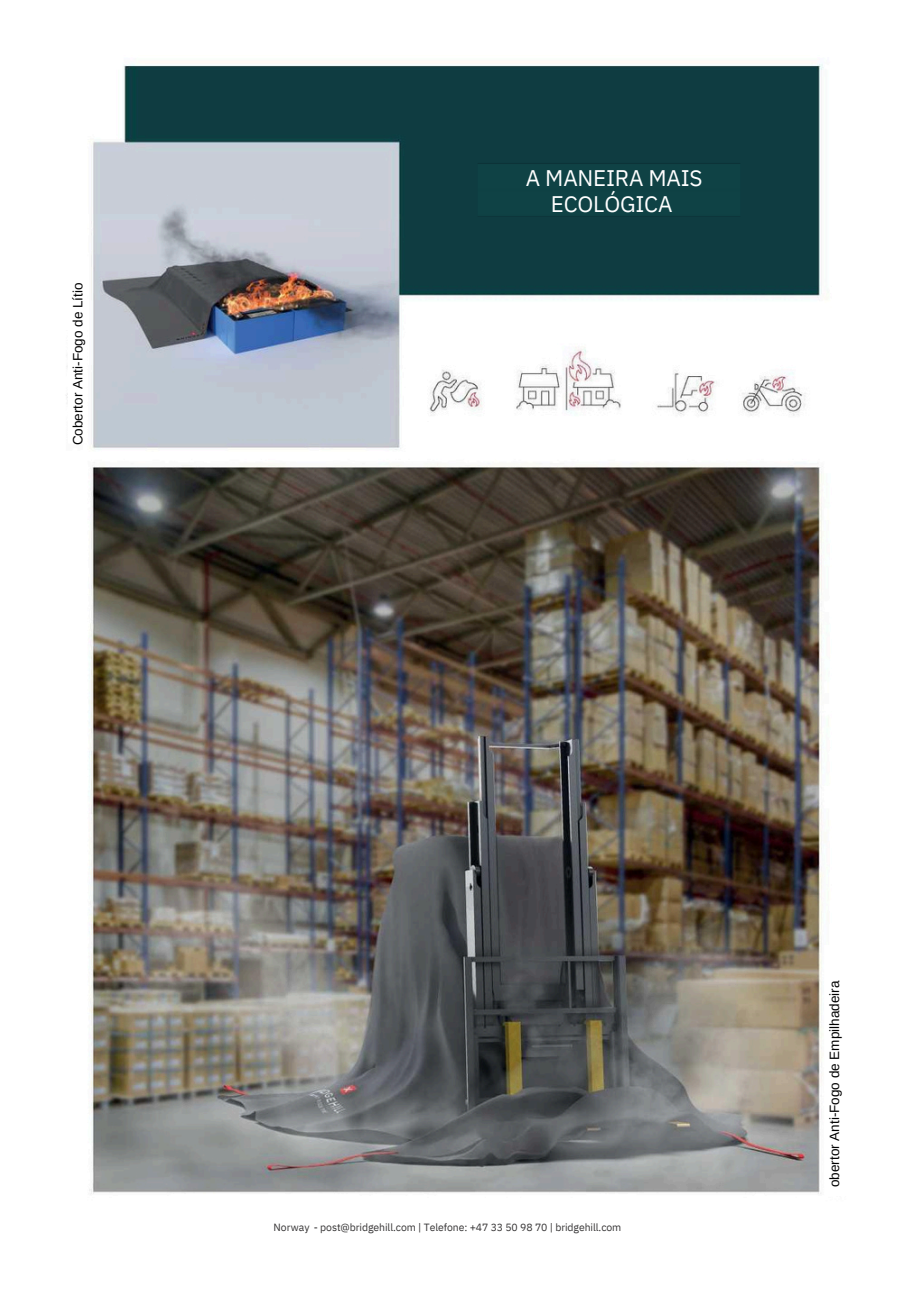
<style>
.page{position:relative;width:911px;height:1304px;background:#fff}
.page>*{position:absolute;margin:0;border:0;box-sizing:border-box;transform-origin:0 0}
.t1{font:22.5px/25.8px "IBM Plex Sans";letter-spacing:-.01em;color:#fff;text-align:center}
.t2{font:13.5px "Arimo";color:#000}
.t3{font:10.5px "IBM Plex Sans";letter-spacing:-.01em;color:#353334}
</style>
<div class="page">
<img style="left:66px;top:64px;width:758px;height:1130px">
<img style="left:68px;top:268px;width:18px;height:175px">
<div style="left:470px;top:157px;width:277px;height:66px;background:#0f4245"></div>
<p class="t2" style="left:70px;top:445px;width:164px;rotate:-90deg">Cobertor Anti-Fogo de Lítio</p>
<p class="t1" style="left:525px;top:165px;width:178px">A MANEIRA MAIS<br>ECOLÓGICA</p>
<p class="t3" style="left:273px;top:1220px;width:349px">Norway - post@bridgehill.com | Telefone: +47 33 50 98 70 | bridgehill.com</p>
<h1 class="t2" style="left:826px;top:1187px;width:208px;rotate:-90deg">obertor Anti-Fogo de Empilhadeira</h1>
</div>
